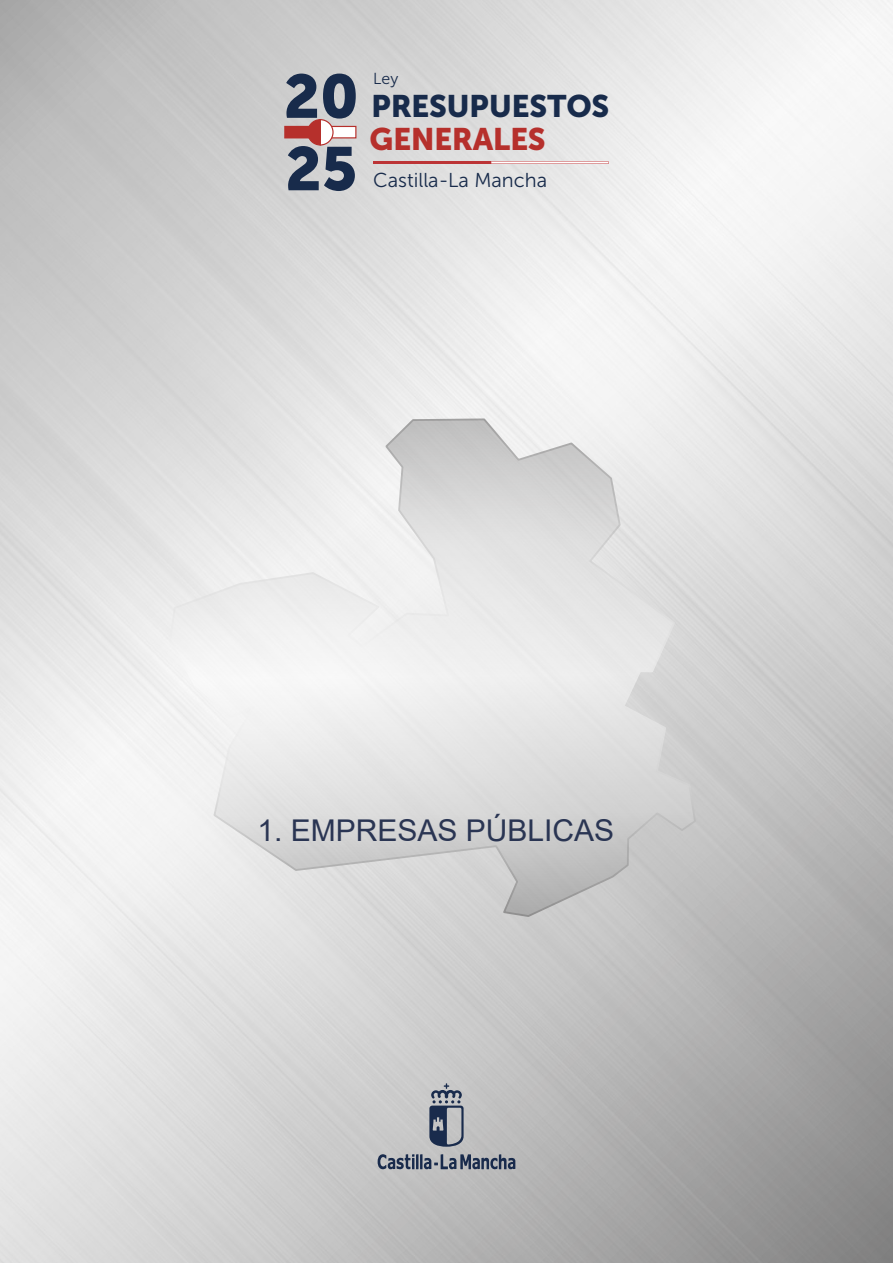
<style>
.page{position:relative;width:893px;height:1263px;background:#fff}
.page>*{position:absolute;margin:0;border:0;box-sizing:border-box;transform-origin:0 0}
.t1{font:60.9px "Museo Sans Cyrl 900";color:#182b4b}
.t2{font:31.05px "Museo Sans Cyrl 900";color:#182b4b}
.t3{font:31.05px "Museo Sans Cyrl 900";color:#b6302c}
.Nivel_4{font:30px "Arial";color:#2a3553}
.t4{font:20.1px "Museo Sans 300";color:#182b4b}
.t5{font:15.9px "Museo Sans 300";color:#182b4b}
</style>
<div class="page">
<svg style="left:378px;top:1154px;width:137px;height:15px;background:#757d8c"></svg>
<svg style="left:429px;top:1083px;width:35px;height:64px;background:#7e8593"></svg>
<hr style="left:373px;top:161px;width:118px;height:3px;background:#bc3436">
<hr style="left:491px;top:161px;width:118px;height:3px;background:#bc3436">
<div style="left:285px;top:126px;width:35px;height:12px;background:#b6302c"></div>
<div style="left:284px;top:126px;width:37px;height:12px;border:1px solid #b6302c"></div>
<div style="left:320px;top:126px;width:36px;height:12px;border:1px solid #b6302c"></div>
<svg style="left:306px;top:118px;width:28px;height:28px"></svg>
<svg style="left:169px;top:418px;width:527px;height:499px"></svg>
<h1 class="t1" style="left:284px;top:62px;width:77px">20</h1>
<h1 class="t1" style="left:285px;top:134px;width:73px">25</h1>
<p class="t5" style="left:373px;top:70px;width:27px">Ley</p>
<p class="t2" style="left:372px;top:88px;width:239px">PRESUPUESTOS</p>
<p class="t3" style="left:369px;top:122px;width:178px">GENERALES</p>
<p class="t4" style="left:373px;top:169px;width:176px">Castilla-La Mancha</p>
<p class="Nivel_4" style="left:257px;top:810px;width:358px">1. EMPRESAS PÚBLICAS</p>
</div>
